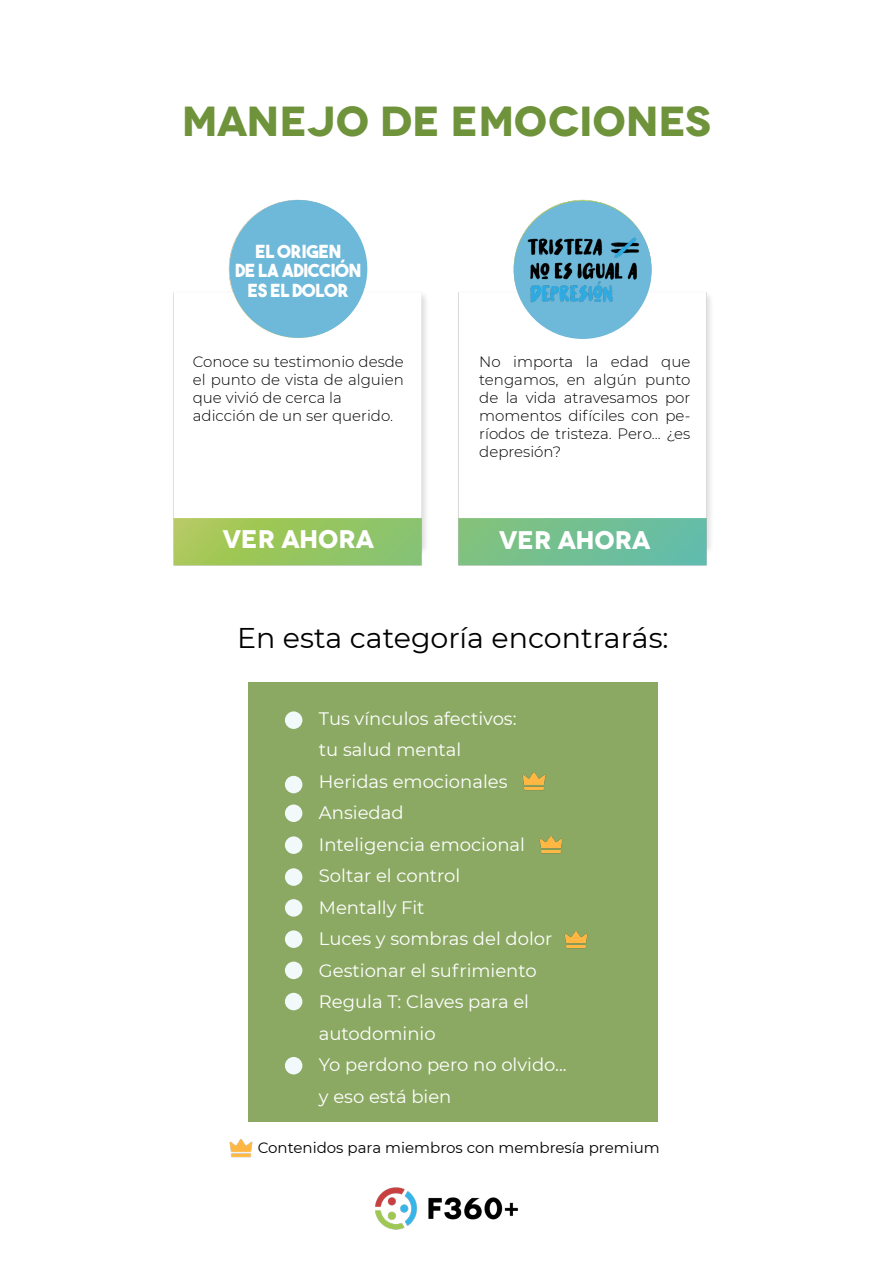
<style>
.page{position:relative;width:893px;height:1263px;background:#fff}
.page>*{position:absolute;margin:0;border:0;box-sizing:border-box;transform-origin:0 0}
.t1{font:700 42px "Novecentowide";letter-spacing:-.01em;color:#6e933b}
.t2{font:28.5px "Montserrat";color:#000}
.t3{font:700 25.5px "Novecentowide";letter-spacing:-.01em;color:#fff}
.t4{font:18px/31.5px "Montserrat";color:#fff}
.t5{font:18px/19.5px "The Bold Font";color:#fff;text-align:center}
.t6{font:300 15px/18px "Montserrat";color:#000;text-align:justify}
.t7{font:15px "Montserrat";color:#000}
</style>
<div class="page">
<img style="left:375px;top:1187px;width:144px;height:43px">
<div style="left:248px;top:682px;width:409px;height:440px;background:#8ca964"></div>
<div style="left:285px;top:711px;width:17px;height:18px;background:#f1f9fb;border-radius:50%"></div>
<div style="left:285px;top:776px;width:17px;height:17px;background:#f1f9fb;border-radius:50%"></div>
<div style="left:285px;top:804px;width:17px;height:18px;background:#f1f9fb;border-radius:50%"></div>
<div style="left:285px;top:836px;width:17px;height:18px;background:#f1f9fb;border-radius:50%"></div>
<div style="left:285px;top:868px;width:17px;height:18px;background:#f1f9fb;border-radius:50%"></div>
<div style="left:285px;top:899px;width:17px;height:18px;background:#f1f9fb;border-radius:50%"></div>
<div style="left:285px;top:930px;width:17px;height:18px;background:#f1f9fb;border-radius:50%"></div>
<div style="left:285px;top:962px;width:17px;height:17px;background:#f1f9fb;border-radius:50%"></div>
<img style="left:230px;top:1139px;width:22px;height:18px">
<img style="left:522px;top:772px;width:23px;height:19px">
<img style="left:540px;top:836px;width:22px;height:18px">
<img style="left:564px;top:931px;width:23px;height:18px">
<img style="left:173px;top:199px;width:538px;height:367px">
<div style="left:514px;top:201px;width:138px;height:138px;background:#6eb8d9;border-radius:50%"></div>
<div style="left:229px;top:200px;width:138px;height:138px;background:#6eb8d9;border-radius:50%"></div>
<img style="left:523px;top:231px;width:123px;height:75px">
<div style="left:285px;top:993px;width:17px;height:17px;background:#f1f9fb;border-radius:50%"></div>
<div style="left:285px;top:1057px;width:17px;height:17px;background:#f1f9fb;border-radius:50%"></div>
<h1 class="t1" style="left:182px;top:95px;width:530px">MANEJO DE EMOCIONES</h1>
<p class="t5" style="left:236px;top:241px;width:127px">EL ORIGEN<br>DE LA ADICCIÓN<br>ES EL DOLOR</p>
<p class="t6" style="left:193px;top:352px;width:213px;text-align:left">Conoce su testimonio desde el punto de vista de alguien que vivió de cerca la adicción de un ser querido.</p>
<h3 class="t3" style="left:223px;top:523px;width:153px">VER AHORA</h3>
<p class="t6" style="left:479px;top:352px;width:213px">No importa la edad que tengamos, en algún punto de la vida atravesamos por momentos difíciles con pe&shy;ríodos de tristeza. Pero... ¿es depresión?</p>
<h3 class="t3" style="left:499px;top:524px;width:153px">VER AHORA</h3>
<h2 class="t2" style="left:237px;top:619px;width:433px">En esta categoría encontrarás:</h2>
<p class="t4" style="left:319px;top:702px;width:249px">Tus vínculos afectivos:<br>tu salud mental<br>Heridas emocionales<br>Ansiedad<br>Inteligencia emocional<br>Soltar el control<br>Mentally Fit<br>Luces y sombras del dolor<br>Gestionar el sufrimiento<br>Regula T: Claves para el autodominio<br>Yo perdono pero no olvido... y eso está bien</p>
<p class="t7" style="left:258px;top:1137px;width:404px">Contenidos para miembros con membresía premium</p>
</div>
